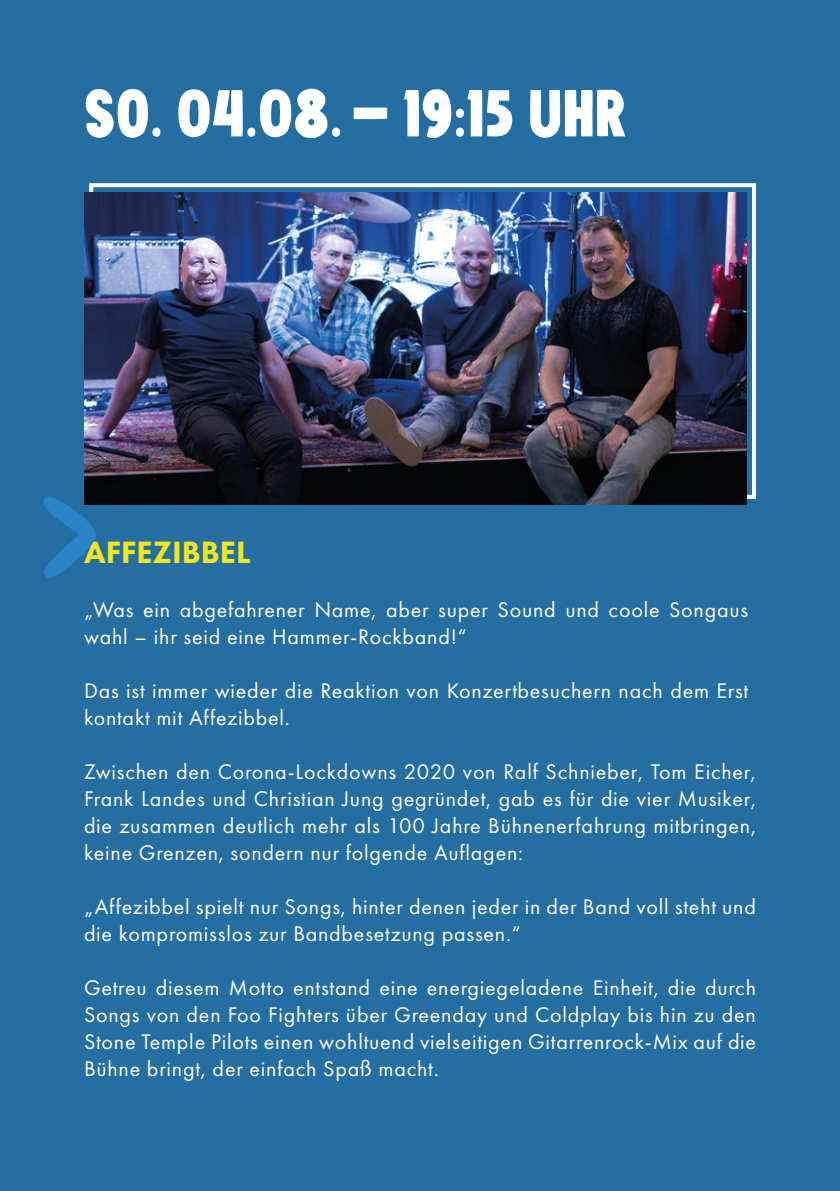
<style>
.page{position:relative;width:840px;height:1191px;background:#fff}
.page>*{position:absolute;margin:0;border:0;box-sizing:border-box;transform-origin:0 0}
.t1{font:62px "Chillow";letter-spacing:.01em;color:#fff}
.t2{font:800 32px "Futura PT";color:#f2e620}
.t3{font:22px/27px "Futura PT";letter-spacing:.035em;color:#fff}
</style>
<div class="page">
<div style="left:0;top:0;width:839px;height:1191px;background:#256ea1"></div>
<div style="left:89px;top:183px;width:666px;height:316px;border:4px solid #fff"></div>
<img style="left:84px;top:192px;width:662px;height:312px">
<svg style="left:44px;top:496px;width:52px;height:81px"></svg>
<p class="t1" style="left:84px;top:77px;width:544px">So. 04.08. - 19:15 UHr</p>
<p class="t2" style="left:84px;top:532px;width:168px">AFFEZIBBEL</p>
<p class="t3" style="left:84px;top:596px;width:665px">„Was ein abgefahrener Name, aber super Sound und coole Songaus wahl – ihr seid eine Hammer-Rockband!“</p>
<p class="t3" style="left:84px;top:677px;width:665px">Das ist immer wieder die Reaktion von Konzertbesuchern nach dem Erst kontakt mit Affezibbel.</p>
<p class="t3" style="left:84px;top:758px;width:673px;text-align:justify">Zwischen den Corona-Lockdowns 2020 von Ralf Schnieber, Tom Eicher, Frank Landes und Christian Jung gegründet, gab es für die vier Musiker, die zusammen deutlich mehr als 100 Jahre Bühnenerfahrung mitbringen, keine Grenzen, sondern nur folgende Auflagen:</p>
<p class="t3" style="left:84px;top:893px;width:673px">„Affezibbel spielt nur Songs, hinter denen jeder in der Band voll steht und die kompromisslos zur Bandbesetzung passen.“</p>
<p class="t3" style="left:84px;top:974px;width:673px;text-align:justify">Getreu diesem Motto entstand eine energiegeladene Einheit, die durch Songs von den Foo Fighters über Greenday und Coldplay bis hin zu den Stone Temple Pilots einen wohltuend vielseitigen Gitarrenrock-Mix auf die Bühne bringt, der einfach Spaß macht.</p>
</div>
